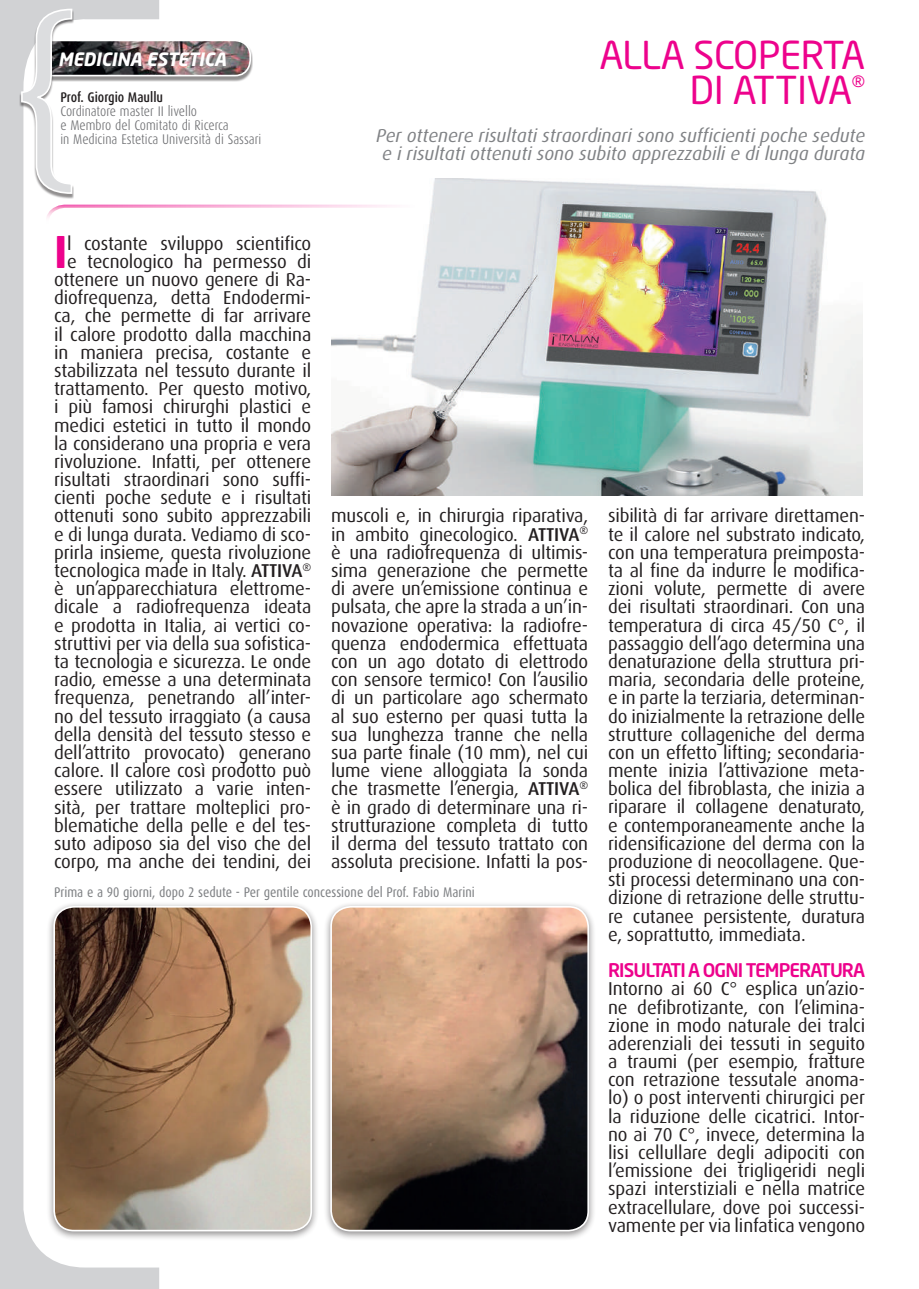
<style>
.page{position:relative;width:919px;height:1289px;background:#fff}
.page>*{position:absolute;margin:0;border:0;box-sizing:border-box;transform-origin:0 0}
.t1{font:700 43.05px "Neo Sans Std";color:#ed028c}
.t2{font:37.95px/35.7px "Neo Sans Std";letter-spacing:-.01em;color:#ed028c;text-align:right}
.t3{font:18.6px/18.1px "Dax";letter-spacing:-.01em;color:#231f20;text-align:justify}
.t4{font:italic 18.6px/18.6px "Dax";color:#808285;text-align:center}
.t5{font:500 18.6px "Neo Sans Std";letter-spacing:-.05em;color:#ed028c}
.t6{font:italic 700 18.15px "Neo Sans Std";letter-spacing:-.005em;color:#fff}
.t7{font:300 13.95px/14px "Dax Condensed";color:#6c6d70}
.t8{font:13.95px "Dax Condensed";color:#808285}
.t9{font:500 13.95px "Dax Condensed";color:#231f20}
.s1{font-weight:500}
</style>
<div class="page">
<svg style="left:0;top:0;width:159px;height:1288px"></svg>
<div style="left:35px;top:41px;width:218px;height:41px;background:#231f20;opacity:.5"></div>
<img style="left:74px;top:41px;width:176px;height:35px">
<div style="left:37px;top:40px;width:214px;height:36px;border:2px solid #fff;border-radius:16px"></div>
<div style="left:19px;top:11px;width:55px;height:188px;background:#231f20;opacity:.5"></div>
<svg style="left:20px;top:8px;width:53px;height:187px"></svg>
<div style="left:46px;top:901px;width:273px;height:339px;background:#231f20;opacity:.5"></div>
<img style="left:54px;top:906px;width:257px;height:324px">
<div style="left:53px;top:906px;width:259px;height:325px;border:2px solid #fff;border-radius:20px"></div>
<div style="left:323px;top:901px;width:273px;height:339px;background:#231f20;opacity:.5"></div>
<img style="left:331px;top:906px;width:257px;height:324px">
<div style="left:330px;top:906px;width:259px;height:325px;border:2px solid #fff;border-radius:20px"></div>
<img style="left:331px;top:179px;width:531px;height:317px">
<svg style="left:47px;top:203px;width:642px;height:21px"></svg>
<p class="t6" style="left:58px;top:48px;width:170px">MEDICINA ESTETICA</p>
<p class="t9" style="left:60px;top:90px;width:104px">Prof. Giorgio Maullu</p>
<p class="t7" style="left:60px;top:104px;width:202px">Cordinatore master II livello<br>e Membro del Comitato di Ricerca<br>in Medicina Estetica Università di Sassari</p>
<h2 class="t2" style="left:599px;top:36px;width:267px">ALLA SCOPERTA<br>DI ATTIVA<sup>®</sup></h2>
<p class="t4" style="left:376px;top:126px;width:490px">Per ottenere risultati straordinari sono sufficienti poche sedute e i risultati ottenuti sono subito apprezzabili e di lunga durata</p>
<p class="t3" style="left:54px;top:234px;width:259px;text-align:right">l costante sviluppo scientifico e tecnologico ha permesso di ottenere un nuovo genere di Ra&shy;diofrequenza, detta Endodermi&shy;ca, che permette di far arrivare il calore prodotto dalla macchina in maniera precisa, costante e stabilizzata nel tessuto durante il trattamento. Per questo motivo, i più famosi chirurghi plastici e medici estetici in tutto il mondo la considerano una propria e vera rivoluzione. Infatti, per ottenere risultati straordinari sono suffi&shy;cienti poche sedute e i risultati ottenuti sono subito apprezzabili e di lunga durata. Vediamo di sco&shy;prirla insieme, questa rivoluzione tecnologica made in Italy. <span class="s1">ATTIVA</span><sup>® </sup>è un’apparecchiatura elettrome&shy;dicale a radiofrequenza ideata e prodotta in Italia, ai vertici co&shy;struttivi per via della sua sofistica&shy;ta tecnologia e sicurezza. Le onde radio, emesse a una determinata frequenza, penetrando all’inter&shy;no del tessuto irraggiato (a causa della densità del tessuto stesso e dell’attrito provocato) generano calore. Il calore così prodotto può essere utilizzato a varie inten&shy;sità, per trattare molteplici pro&shy;blematiche della pelle e del tes&shy;suto adiposo sia del viso che del corpo, ma anche dei tendini, dei</p>
<h1 class="t1" style="left:54px;top:224px;width:15px">I</h1>
<p class="t3" style="left:331px;top:507px;width:258px">muscoli e, in chirurgia riparativa, in ambito ginecologico. <span class="s1">ATTIVA</span><sup>® </sup>è una radiofrequenza di ultimis&shy;sima generazione che permette di avere un’emissione continua e pulsata, che apre la strada a un’in&shy;novazione operativa: la radiofre&shy;quenza endodermica effettuata con un ago dotato di elettrodo con sensore termico! Con l’ausilio di un particolare ago schermato al suo esterno per quasi tutta la sua lunghezza tranne che nella sua parte finale (10 mm), nel cui lume viene alloggiata la sonda che trasmette l’energia, <span class="s1">ATTIVA</span><sup>® </sup>è in grado di determinare una ri&shy;strutturazione completa di tutto il derma del tessuto trattato con assoluta precisione. Infatti la pos-</p>
<p class="t3" style="left:608px;top:507px;width:258px">sibilità di far arrivare direttamen&shy;te il calore nel substrato indicato, con una temperatura preimposta&shy;ta al fine da indurre le modifica&shy;zioni volute, permette di avere dei risultati straordinari. Con una temperatura di circa 45/50 C°, il passaggio dell’ago determina una denaturazione della struttura pri&shy;maria, secondaria delle proteine, e in parte la terziaria, determinan&shy;do inizialmente la retrazione delle strutture collageniche del derma con un effetto lifting; secondaria&shy;mente inizia l’attivazione meta&shy;bolica del fibroblasta, che inizia a riparare il collagene denaturato, e contemporaneamente anche la ridensificazione del derma con la produzione di neocollagene. Que&shy;sti processi determinano una con&shy;dizione di retrazione delle struttu&shy;re cutanee persistente, duratura e, soprattutto, immediata.</p>
<p class="t5" style="left:608px;top:958px;width:258px">RISULTATI A OGNI TEMPERATURA</p>
<p class="t3" style="left:608px;top:980px;width:258px">Intorno ai 60 C° esplica un’azio&shy;ne defibrotizante, con l’elimina&shy;zione in modo naturale dei tralci aderenziali dei tessuti in seguito a traumi (per esempio, fratture con retrazione tessutale anoma&shy;lo) o post interventi chirurgici per la riduzione delle cicatrici. Intor&shy;no ai 70 C°, invece, determina la lisi cellullare degli adipociti con l’emissione dei trigligeridi negli spazi interstiziali e nella matrice extracellulare, dove poi successi&shy;vamente per via linfatica vengono</p>
<p class="t8" style="left:54px;top:884px;width:422px">Prima e a 90 giorni, dopo 2 sedute - Per gentile concessione del Prof. Fabio Marini</p>
</div>
